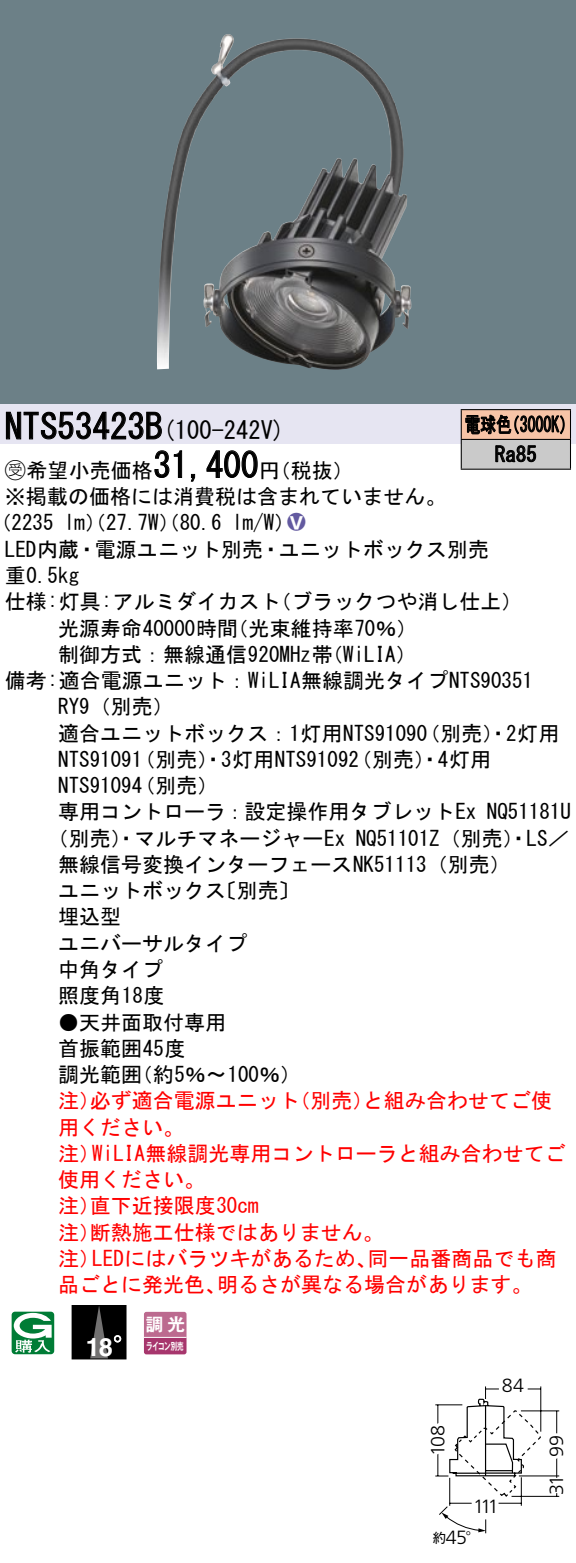
<style>
.page{position:relative;width:576px;height:1563px;background:#fff}
.page>*{position:absolute;margin:0;border:0;box-sizing:border-box;transform-origin:0 0}
.t1{font:35px "MS Gothic";color:#000}
.t2{font:700 25.2px "Helvetica LT Std";color:#fff}
.t3{font:24.5px "MS Gothic";color:#000}
.t4{font:21px/26.2px "MS Gothic";color:#000}
.t5{font:21px/26.2px "MS Gothic";color:#f00}
.t6{font:21px/29.8px "MS Gothic";color:#000;scale:.75 1}
.t7{font:21px "Ford Classification 1";color:#635aa0}
.t8{font:300 19.25px "Frutiger LT Std";letter-spacing:-.07em;color:#000}
.t9{font:17.5px "Gothic MB101 Pro De Bold 90 pv RKSJ H";color:#fff}
.t10{font:13.3px "Gothic MB101 Pro Regular 90 pv RKSJ H";color:#000}
.t11{font:10.15px "Gothic MB101 Pro De Bold 90 pv RKSJ H";letter-spacing:-.05em;color:#fff;scale:.65 1}
.s1{font-size:35px}
.s2{font-family:"Ford Classification 1"}
.s3{color:#fff}
.s4{font-family:"Gothic MB101 Pro Regular 90 pv RKSJ H";font-weight:400;font-size:15.75px}
</style>
<div class="page">
<div style="left:0;top:0;width:575px;height:404px;background:#6c8087"></div>
<img style="left:157px;top:35px;width:234px;height:334px">
<div style="left:0;top:404px;width:575px;height:40px;background:#e6e5f2"></div>
<svg style="left:6px;top:411px;width:156px;height:29px"></svg>
<svg style="left:154px;top:450px;width:28px;height:28px"></svg>
<svg style="left:190px;top:473px;width:6px;height:9px"></svg>
<svg style="left:206px;top:450px;width:52px;height:28px"></svg>
<svg style="left:12px;top:1311px;width:42px;height:42px"></svg>
<div style="left:72px;top:1304px;width:54px;height:54px;background:#000"></div>
<svg style="left:90px;top:1306px;width:18px;height:51px"></svg>
<div style="left:72px;top:1304px;width:54px;height:55px;border:1px solid #000"></div>
<svg style="left:114px;top:1334px;width:7px;height:8px"></svg>
<svg style="left:144px;top:1311px;width:42px;height:43px;background:#b65c86"></svg>
<hr style="left:144px;top:1336px;width:42px;height:1px;background:#fff">
<div style="left:461px;top:409px;width:109px;height:30px;background:#f7c4a7"></div>
<div style="left:461px;top:439px;width:109px;height:30px;background:#cacaca"></div>
<hr style="left:460px;top:409px;width:110px;height:1px;background:#000">
<hr style="left:569px;top:410px;width:2px;height:29px;background:#000">
<hr style="left:460px;top:439px;width:110px;height:1px;background:#000">
<hr style="left:569px;top:440px;width:2px;height:28px;background:#000">
<hr style="left:460px;top:468px;width:110px;height:2px;background:#000">
<svg style="left:460px;top:410px;width:104px;height:58px"></svg>
<svg style="left:435px;top:1386px;width:125px;height:148px"></svg>
<h1 class="t1" style="left:5px;top:409px;width:142px">NTS53423</h1>
<p class="t3" style="left:145px;top:418px;width:141px">(<span class="s1">B</span> 100-242 (V</p>
<p class="t6" style="left:494px;top:409px;width:57px;text-indent:-30px">電球色<br>Ra85</p>
<p class="t6" style="left:504px;top:409px;width:96px">（3000 (K</p>
<h1 class="t1" style="left:153px;top:447px;width:106px">31,400</h1>
<p class="t4" style="left:5px;top:457px;width:442px"><span class="s2">B</span>希望小売価格<br>※掲載の価格には消費税は含まれていません。</p>
<p class="t7" style="left:287px;top:511px;width:19px">2<span class="s3">8</span></p>
<p class="t4" style="left:259px;top:457px;width:96px">（円税抜(</p>
<p class="t4" style="left:232px;top:509px;width:64px">l m (W/</p>
<p class="t4" style="left:-9px;top:509px;width:65px">（2235</p>
<p class="t4" style="left:5px;top:536px;width:485px">LED内蔵・電源ユニット別売・ユニットボックス別売</p>
<p class="t4" style="left:5px;top:562px;width:76px">重0.5kg</p>
<p class="t4" style="left:270px;top:588px;width:254px">（ブラックつや消し仕上(</p>
<p class="t4" style="left:64px;top:509px;width:159px">lm）（27.7 ）（W 80.6</p>
<p class="t4" style="left:227px;top:588px;width:191px;text-indent:-222px">仕様:灯具:アルミダイカスト<br>（光束維持率70％(</p>
<p class="t4" style="left:58px;top:614px;width:181px">光源寿命40000時間</p>
<p class="t4" style="left:58px;top:641px;width:276px">制御方式：無線通信920MHz帯</p>
<p class="t4" style="left:5px;top:667px;width:529px">備考:適合電源ユニット：WiLIA無線調光タイプNTS90351</p>
<p class="t4" style="left:58px;top:693px;width:117px">RY （9 別売(</p>
<p class="t4" style="left:419px;top:719px;width:141px">（別売）・2灯用</p>
<p class="t4" style="left:322px;top:641px;width:96px">（WiLIA(</p>
<p class="t4" style="left:351px;top:719px;width:141px;text-indent:-293px">適合ユニットボックス：1灯用NTS91090<br>（別売）・4灯用</p>
<p class="t4" style="left:134px;top:746px;width:226px">（別売）・3灯用NTS91092</p>
<p class="t4" style="left:134px;top:746px;width:85px;text-indent:-76px">NTS91091<br>（別売(</p>
<p class="t4" style="left:58px;top:772px;width:85px">NTS91094</p>
<p class="t4" style="left:355px;top:798px;width:215px;text-indent:-297px">専用コントローラ：設定操作用タブレットEx<br>NQ51101 （Z 別売）・LS／</p>
<p class="t4" style="left:486px;top:798px;width:85px">NQ51181U</p>
<p class="t4" style="left:48px;top:824px;width:299px">（別売）・マルチマネージャーEx</p>
<p class="t4" style="left:58px;top:851px;width:454px">無線信号変換インターフェースNK51113（別売(</p>
<p class="t4" style="left:216px;top:877px;width:85px">〔別売〔</p>
<p class="t4" style="left:58px;top:877px;width:190px">ユニットボックス埋込型<br>ユニバーサルタイプ中角タイプ<br>照度角18度</p>
<p class="t4" style="left:58px;top:1008px;width:169px">●天井面取付専用首振範囲45度</p>
<p class="t4" style="left:132px;top:1061px;width:171px">（約5％〜100％(</p>
<p class="t4" style="left:58px;top:1061px;width:85px">調光範囲</p>
<p class="t5" style="left:90px;top:1087px;width:211px">必ず適合電源ユニット</p>
<p class="t5" style="left:363px;top:1087px;width:190px">と組み合わせてご使</p>
<p class="t5" style="left:289px;top:1087px;width:85px">（別売）</p>
<p class="t5" style="left:58px;top:1087px;width:43px">注）</p>
<p class="t5" style="left:58px;top:1113px;width:127px">用ください。</p>
<p class="t5" style="left:92px;top:1139px;width:475px">WiLIA無線調光専用コントローラと組み合わせてご</p>
<p class="t5" style="left:58px;top:1139px;width:43px">注）</p>
<p class="t5" style="left:58px;top:1166px;width:148px">使用ください。</p>
<p class="t5" style="left:90px;top:1192px;width:170px">直下近接限度30cm</p>
<p class="t5" style="left:90px;top:1192px;width:295px;text-indent:-32px">注）<br>断熱施工仕様ではありません。</p>
<p class="t5" style="left:58px;top:1218px;width:43px">注）</p>
<p class="t5" style="left:92px;top:1244px;width:286px">LEDにはバラツキがあるため、</p>
<p class="t5" style="left:367px;top:1244px;width:190px">同一品番商品でも商</p>
<p class="t5" style="left:58px;top:1244px;width:43px">注）</p>
<p class="t5" style="left:58px;top:1271px;width:169px">品ごとに発光色、</p>
<p class="t5" style="left:217px;top:1271px;width:317px">明るさが異なる場合があります。</p>
<p class="t2" style="left:86px;top:1331px;width:29px">18</p>
<p class="t9" style="left:146px;top:1309px;width:41px">調光</p>
<p class="t11" style="left:146px;top:1337px;width:59px">ライコン別売</p>
<p class="t8" style="left:501px;top:1374px;width:24px">84</p>
<p class="t8" style="left:427px;top:1455px;width:32px;rotate:-90deg">108</p>
<p class="t8" style="left:545px;top:1456px;width:23px;rotate:-90deg">99</p>
<p class="t8" style="left:473px;top:1495px;width:27px">111</p>
<p class="t8" style="left:446px;top:1526px;width:37px">45<span class="s4">°</span></p>
<p class="t10" style="left:432px;top:1526px;width:15px">約</p>
<p class="t8" style="left:545px;top:1494px;width:21px;rotate:-90deg">31</p>
</div>
